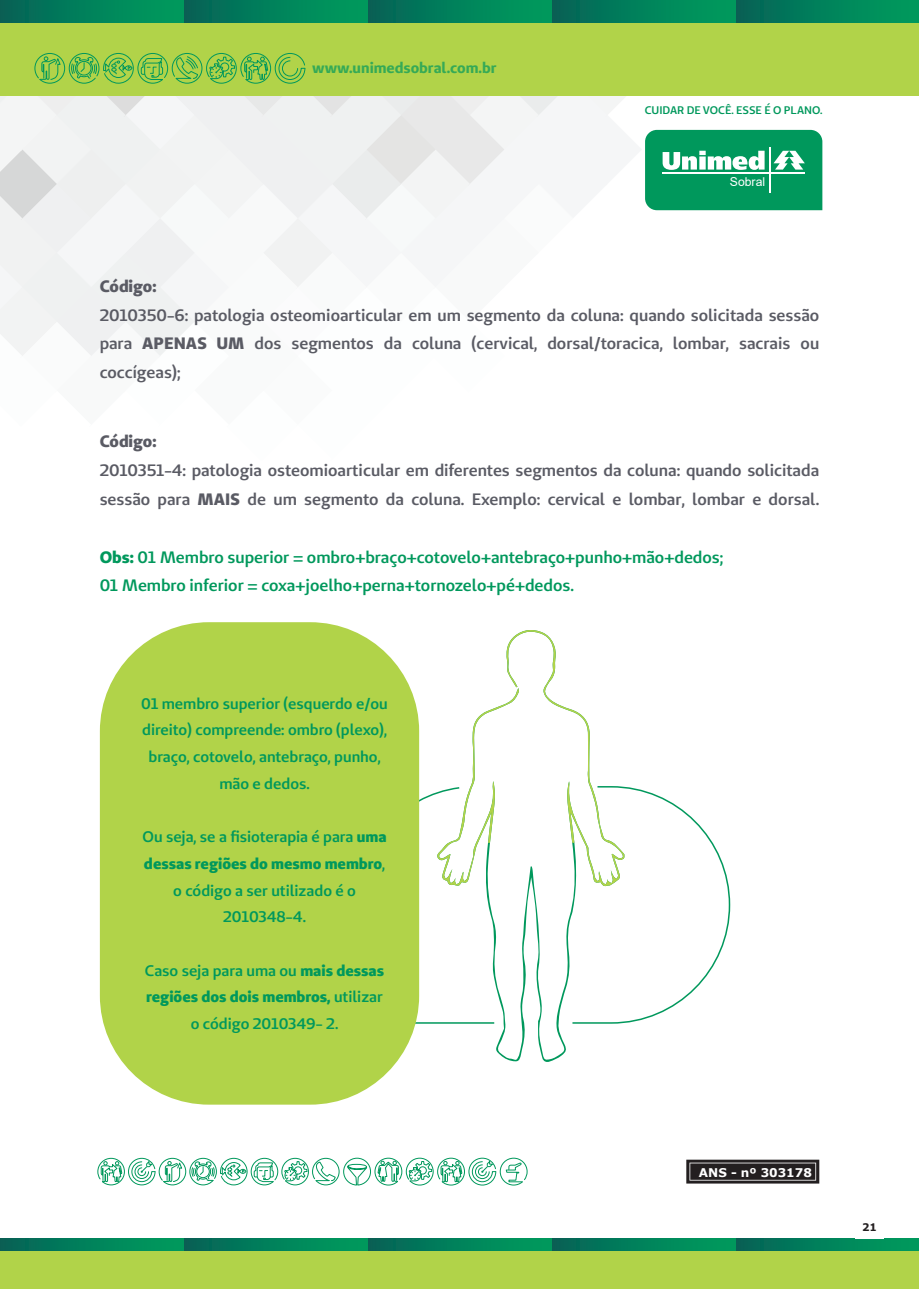
<style>
.page{position:relative;width:919px;height:1289px;background:#fff}
.page>*{position:absolute;margin:0;border:0;box-sizing:border-box;transform-origin:0 0}
.t1{font:600 16.5px/28.8px "Unimed Sans";color:#5a5b64;text-align:justify}
.t2{font:600 16.5px/28.8px "Unimed Sans";color:#00985c}
.t3{font:800 16.5px "Unimed Sans";color:#5a5b64}
.t4{font:600 15.3px/26.7px "Unimed Sans";color:#00985c;text-align:center}
.t5{font:700 15px "Unimed Sans";color:rgb(0 152 92/.7)}
.t6{font:12.15px "Arial";color:#fff}
.t7{font:700 12px "Verdana";color:#fff}
.t8{font:600 10.95px "Unimed Sans";color:#00985c}
.t9{font:700 10.5px "Verdana";color:#231f20}
.s1{font-weight:800}
</style>
<div class="page">
<svg style="left:686px;top:1159px;width:133px;height:24px;background:#393536"></svg>
<div style="left:0;top:1250px;width:918px;height:38px;background:#b1d349"></div>
<svg style="left:735px;top:1238px;width:183px;height:12px;background:#04825c"></svg>
<svg style="left:551px;top:1238px;width:184px;height:12px;background:#01805a"></svg>
<svg style="left:367px;top:1238px;width:184px;height:12px;background:#01805a"></svg>
<svg style="left:184px;top:1238px;width:183px;height:12px;background:#01805a"></svg>
<svg style="left:0;top:1238px;width:184px;height:12px;background:#01805a"></svg>
<div style="left:0;top:22px;width:918px;height:73px;background:#b1d349"></div>
<div style="left:735px;top:0;width:183px;height:22px;background:#00905c"></div>
<svg style="left:97px;top:1157px;width:431px;height:29px"></svg>
<svg style="left:0;top:0;width:824px;height:356px"></svg>
<svg style="left:436px;top:1023px;width:187px;height:39px"></svg>
<svg style="left:357px;top:630px;width:373px;height:393px"></svg>
<div style="left:100px;top:622px;width:319px;height:482px;background:#b1d349;border-radius:109px"></div>
<p class="t5" style="left:312px;top:58px;width:186px">www.unimedsobral.com.br</p>
<p class="t8" style="left:644px;top:103px;width:179px">CUIDAR DE VOCÊ. ESSE É O PLANO.</p>
<p class="t6" style="left:729px;top:173px;width:37px">Sobral</p>
<p class="t3" style="left:100px;top:275px;width:58px">Código:</p>
<p class="t1" style="left:100px;top:300px;width:721px">2010350-6: patologia osteomioarticular em um segmento da coluna: quando solicitada sessão para <span class="s1">APENAS UM</span> dos segmentos da coluna (cervical, dorsal/toracica, lombar, sacrais ou coccígeas);</p>
<p class="t3" style="left:100px;top:430px;width:58px">Código:</p>
<p class="t1" style="left:100px;top:455px;width:721px">2010351-4: patologia osteomioarticular em diferentes segmentos da coluna: quando solicitada sessão para <span class="s1">MAIS</span> de um segmento da coluna. Exemplo: cervical e lombar, lombar e dorsal.</p>
<p class="t2" style="left:100px;top:542px;width:625px"><span class="s1">Obs:</span> 01 Membro superior = ombro+braço+cotovelo+antebraço+punho+mão+dedos;<br>01 Membro inferior = coxa+joelho+perna+tornozelo+pé+dedos.</p>
<p class="t4" style="left:141px;top:689px;width:248px">01 membro superior (esquerdo e/ou direito) compreende: ombro (plexo), braço, cotovelo, antebraço, punho, mão e dedos.</p>
<p class="t4" style="left:142px;top:823px;width:246px">Ou seja, se a fisioterapia é para <span class="s1">uma dessas regiões do mesmo membro</span>, o código a ser utilizado é o<br>2010348-4.</p>
<p class="t4" style="left:145px;top:956px;width:241px">Caso seja para uma ou <span class="s1">mais dessas regiões dos dois membros,</span> utilizar o código 2010349- 2.</p>
<p class="t7" style="left:698px;top:1163px;width:114px">ANS - nº 303178</p>
<p class="t9" style="left:862px;top:1219px;width:16px">21</p>
</div>
